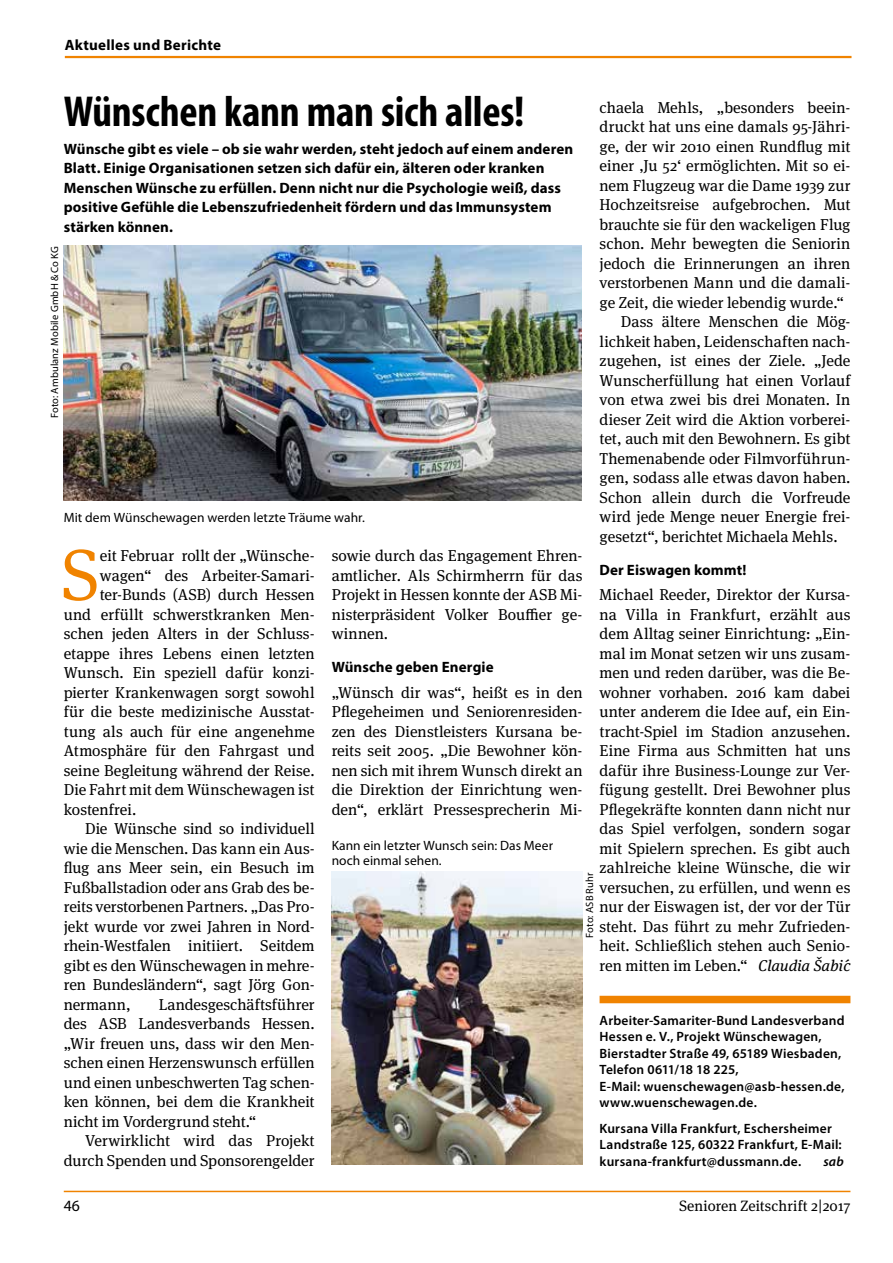
<style>
.page{position:relative;width:893px;height:1263px;background:#fff}
.page>*{position:absolute;margin:0;border:0;box-sizing:border-box;transform-origin:0 0}
.t1{font:72.3px "Meta Serif OT";color:#f08300}
.t2{font:700 condensed 43.5px "Myriad Pro";letter-spacing:-.005em;color:#000}
.t3{font:15.75px/19.5px "Meta Serif OT";color:#000;text-align:justify}
.t4{font:15.75px "Myriad Pro";color:#000}
.t5{font:700 15px/19.5px "Myriad Pro";letter-spacing:.005em;color:#000}
.t6{font:15px "Meta Serif OT";letter-spacing:.005em;color:#000}
.t7{font:600 13.5px/16.5px "Myriad Pro";letter-spacing:.015em;color:#000}
.t8{font:13.5px/15px "Myriad Pro";letter-spacing:.005em;color:#000}
.t9{font:italic 600 13.5px "Myriad Pro";color:#000}
.t10{font:10.5px "Myriad Pro";letter-spacing:.01em;color:#000}
.s1{font-style:italic}
</style>
<div class="page">
<hr style="left:64px;top:1191px;width:786px;height:1px;background:#f08300">
<hr style="left:65px;top:56px;width:786px;height:2px;background:#f08300">
<div style="left:600px;top:996px;width:250px;height:7px;background:#f08300"></div>
<img style="left:64px;top:245px;width:517px;height:255px">
<img style="left:332px;top:872px;width:251px;height:292px">
<p class="t5" style="left:65px;top:34px;width:158px">Aktuelles und Berichte</p>
<h2 class="t2" style="left:64px;top:84px;width:462px">Wünschen kann man sich alles!</h2>
<p class="t3" style="left:600px;top:98px;width:252px">chaela Mehls, „besonders beein-</p>
<p class="t3" style="left:600px;top:117px;width:252px">druckt hat uns eine damals 95-Jähri-</p>
<p class="t3" style="left:600px;top:137px;width:252px">ge, der wir 2010 einen Rundflug mit</p>
<p class="t3" style="left:600px;top:156px;width:252px">einer ‚Ju 52‘ ermöglichten. Mit so ei-</p>
<p class="t3" style="left:600px;top:176px;width:252px">nem Flugzeug war die Dame 1939 zur</p>
<p class="t3" style="left:600px;top:195px;width:252px">Hochzeitsreise aufgebrochen. Mut</p>
<p class="t3" style="left:600px;top:215px;width:252px">brauchte sie für den wackeligen Flug</p>
<p class="t3" style="left:600px;top:234px;width:252px">schon. Mehr bewegten die Seniorin</p>
<p class="t3" style="left:600px;top:254px;width:252px">jedoch die Erinnerungen an ihren</p>
<p class="t3" style="left:600px;top:273px;width:252px">verstorbenen Mann und die damali-</p>
<p class="t3" style="left:600px;top:293px;width:246px">ge Zeit, die wieder lebendig wurde.“</p>
<p class="t3" style="left:621px;top:312px;width:231px">Dass ältere Menschen die Mög-</p>
<p class="t3" style="left:600px;top:332px;width:252px">lichkeit haben, Leidenschaften nach-</p>
<p class="t3" style="left:600px;top:351px;width:252px">zugehen, ist eines der Ziele. „Jede</p>
<p class="t3" style="left:600px;top:371px;width:252px">Wunscherfüllung hat einen Vorlauf</p>
<p class="t3" style="left:600px;top:390px;width:252px">von etwa zwei bis drei Monaten. In</p>
<p class="t3" style="left:600px;top:410px;width:252px">dieser Zeit wird die Aktion vorberei-</p>
<p class="t3" style="left:600px;top:429px;width:252px">tet, auch mit den Bewohnern. Es gibt</p>
<p class="t3" style="left:600px;top:449px;width:252px">Themenabende oder Filmvorführun-</p>
<p class="t3" style="left:600px;top:468px;width:252px">gen, sodass alle etwas davon haben.</p>
<p class="t3" style="left:600px;top:488px;width:252px">Schon allein durch die Vorfreude</p>
<p class="t3" style="left:600px;top:507px;width:252px">wird jede Menge neuer Energie frei-</p>
<p class="t3" style="left:600px;top:527px;width:240px">gesetzt“, berichtet Michaela Mehls.</p>
<p class="t5" style="left:600px;top:559px;width:148px">Der Eiswagen kommt!</p>
<p class="t3" style="left:600px;top:585px;width:253px">Michael Reeder, Direktor der Kursa&shy;na Villa in Frankfurt, erzählt aus dem Alltag seiner Einrichtung: „Ein&shy;mal im Monat setzen wir uns zusam&shy;men und reden darüber, was die Be&shy;wohner vorhaben. 2016 kam dabei unter anderem die Idee auf, ein Ein&shy;tracht-Spiel im Stadion anzusehen.<br>Eine Firma aus Schmitten hat uns dafür ihre Business-Lounge zur Ver&shy;fügung gestellt. Drei Bewohner plus Pflegekräfte konnten dann nicht nur das Spiel verfolgen, sondern sogar mit Spielern sprechen. Es gibt auch zahlreiche kleine Wünsche, die wir versuchen, zu erfüllen, und wenn es nur der Eiswagen ist, der vor der Tür steht. Das führt zu mehr Zufrieden&shy;heit. Schließlich stehen auch Senio&shy;ren mitten im Leben.“ <span class="s1">Claudia Šabi´c</span></p>
<p class="t5" style="left:64px;top:138px;width:511px">Wünsche gibt es viele – ob sie wahr werden, steht jedoch auf einem anderen Blatt. Einige Organisationen setzen sich dafür ein, älteren oder kranken Menschen Wünsche zu erfüllen. Denn nicht nur die Psychologie weiß, dass positive Gefühle die Lebenszufriedenheit fördern und das Immunsystem stärken können.</p>
<p class="t10" style="left:49px;top:418px;width:174px;rotate:-90deg">Foto: Ambulanz Mobile GmbH &amp; Co KG</p>
<p class="t8" style="left:64px;top:510px;width:303px">Mit dem Wünschewagen werden letzte Träume wahr.</p>
<h1 class="t1" style="left:61px;top:533px;width:40px">S</h1>
<p class="t3" style="left:100px;top:546px;width:216px">eit Februar rollt der „Wünsche-</p>
<p class="t3" style="left:332px;top:546px;width:252px">sowie durch das Engagement Ehren&shy;amtlicher. Als Schirmherrn für das Projekt in Hessen konnte der ASB Mi&shy;nisterpräsident Volker Bouffier ge&shy;winnen.</p>
<p class="t5" style="left:332px;top:657px;width:163px">Wünsche geben Energie</p>
<p class="t3" style="left:332px;top:683px;width:252px">„Wünsch dir was“, heißt es in den Pflegeheimen und Seniorenresiden&shy;zen des Dienstleisters Kursana be&shy;reits seit 2005. „Die Bewohner kön&shy;nen sich mit ihrem Wunsch direkt an die Direktion der Einrichtung wen&shy;den“, erklärt Pressesprecherin Mi-</p>
<p class="t3" style="left:100px;top:566px;width:216px">wagen“ des Arbeiter-Samari-</p>
<p class="t3" style="left:100px;top:585px;width:216px">ter-Bunds (ASB) durch Hessen</p>
<p class="t3" style="left:64px;top:605px;width:252px">und erfüllt schwerstkranken Men-</p>
<p class="t3" style="left:64px;top:624px;width:252px">schen jeden Alters in der Schluss-</p>
<p class="t3" style="left:64px;top:644px;width:252px">etappe ihres Lebens einen letzten</p>
<p class="t3" style="left:64px;top:663px;width:252px">Wunsch. Ein speziell dafür konzi-</p>
<p class="t3" style="left:64px;top:683px;width:252px">pierter Krankenwagen sorgt sowohl</p>
<p class="t3" style="left:64px;top:702px;width:252px">für die beste medizinische Ausstat-</p>
<p class="t3" style="left:64px;top:722px;width:252px">tung als auch für eine angenehme</p>
<p class="t3" style="left:64px;top:741px;width:252px">Atmosphäre für den Fahrgast und</p>
<p class="t3" style="left:64px;top:761px;width:252px">seine Begleitung während der Reise.</p>
<p class="t3" style="left:64px;top:780px;width:252px">Die Fahrt mit dem Wünschewagen ist</p>
<p class="t3" style="left:64px;top:800px;width:74px">kostenfrei.</p>
<p class="t3" style="left:85px;top:819px;width:231px">Die Wünsche sind so individuell</p>
<p class="t3" style="left:64px;top:839px;width:252px">wie die Menschen. Das kann ein Aus-</p>
<p class="t3" style="left:64px;top:858px;width:252px">flug ans Meer sein, ein Besuch im</p>
<p class="t3" style="left:64px;top:878px;width:252px">Fußballstadion oder ans Grab des be-</p>
<p class="t3" style="left:64px;top:897px;width:252px">reits verstorbenen Partners. „Das Pro-</p>
<p class="t3" style="left:64px;top:917px;width:252px">jekt wurde vor zwei Jahren in Nord-</p>
<p class="t3" style="left:64px;top:936px;width:252px">rhein-Westfalen initiiert. Seitdem</p>
<p class="t3" style="left:64px;top:956px;width:252px">gibt es den Wünschewagen in mehre-</p>
<p class="t3" style="left:64px;top:975px;width:252px">ren Bundesländern“, sagt Jörg Gon-</p>
<p class="t3" style="left:64px;top:995px;width:68px">nermann,</p>
<p class="t8" style="left:332px;top:838px;width:223px">Kann ein letzter Wunsch sein: Das Meer noch einmal sehen.</p>
<p class="t10" style="left:584px;top:938px;width:67px;rotate:-90deg">Foto: ASB Ruhr</p>
<p class="t3" style="left:64px;top:995px;width:252px;text-indent:95px">Landesgeschäftsführer des ASB Landesverbands Hessen. „Wir freuen uns, dass wir den Men&shy;schen einen Herzenswunsch erfüllen und einen unbeschwerten Tag schen&shy;ken können, bei dem die Krankheit nicht im Vordergrund steht.“</p>
<p class="t3" style="left:64px;top:1131px;width:252px;text-align:right">Verwirklicht wird das Projekt durch Spenden und Sponsorengelder</p>
<p class="t7" style="left:600px;top:1011px;width:247px">Arbeiter-Samariter-Bund Landesverband Hessen e. V., Projekt Wünschewagen, Bierstadter Straße 49, 65189 Wiesbaden, Telefon 0611/18 18 225,<br>E-Mail: wuenschewagen@asb-hessen.de, www.wuenschewagen.de.</p>
<p class="t7" style="left:600px;top:1119px;width:244px">Kursana Villa Frankfurt, Eschersheimer<br>Landstraße 125, 60322 Frankfurt, E-Mail: kursana-frankfurt@dussmann.de.</p>
<p class="t9" style="left:823px;top:1152px;width:22px">sab</p>
<p class="t4" style="left:64px;top:1197px;width:18px">46</p>
<p class="t6" style="left:679px;top:1197px;width:173px">Senioren Zeitschrift 2|2017</p>
</div>
